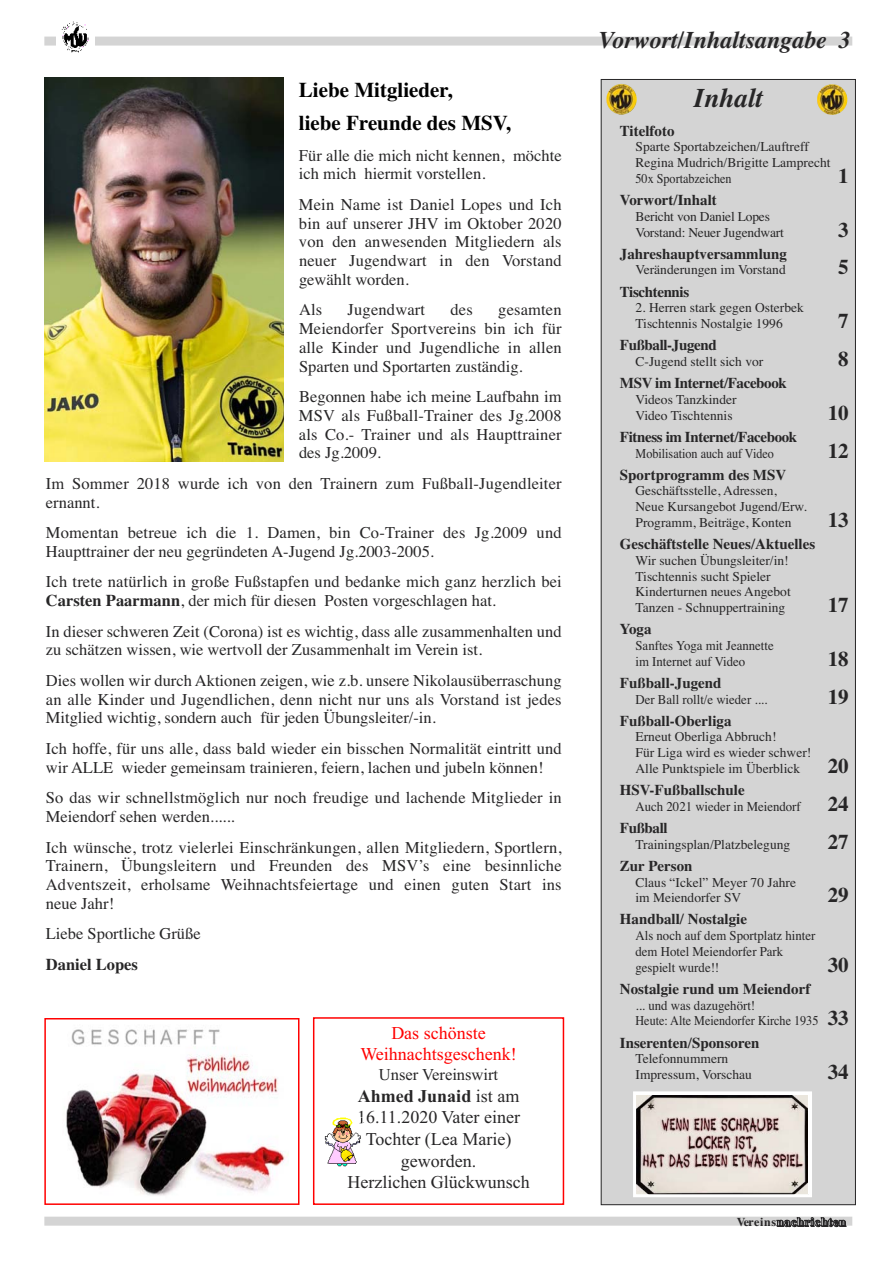
<style>
.page{position:relative;width:893px;height:1263px;background:#fff}
.page>*{position:absolute;margin:0;border:0;box-sizing:border-box;transform-origin:0 0}
.t1{font:italic 700 27px "Times";color:#272627}
.t2{font:italic 700 24px "Times";color:#272627}
.t3{font:700 21px/32.7px "Times";color:#000}
.t4{font:700 21px "Times";color:#272627}
.t5{font:18px/21.6px "Times New Roman";color:#272627;text-align:center}
.t6{font:18px/21.6px "Times New Roman";color:#f00;text-align:center}
.t7{font:16.5px/18.8px "Times";color:#272627}
.t8{font:16.5px "Times New Roman";color:#272627}
.t9{font:700 16.5px "Times";color:#272627}
.t10{font:700 15px "Times";color:#272627}
.t11{font:700 15px "Times";letter-spacing:-.025em;color:#272627}
.t12{font:13.5px/15.8px "Times";color:#272627}
.t13{font:13.5px/15.8px "Times";color:#272627;scale:.95 1}
.t14{font:13.5px "Times";color:#272627;scale:.9 1}
.t15{font:700 12px "Times";letter-spacing:.05em;color:#272627}
.s1{font-weight:700}
.s2{font-weight:700;font-size:21px}
.s3{color:#fff}
</style>
<div class="page">
<div style="left:44px;top:37px;width:808px;height:9px;background:#d4d4d4"></div>
<img style="left:56px;top:21px;width:38px;height:32px">
<div style="left:44px;top:1217px;width:808px;height:9px;background:#d4d4d4"></div>
<svg style="left:776px;top:1217px;width:70px;height:10px"></svg>
<div style="left:601px;top:79px;width:254px;height:1126px;background:#d4d4d4"></div>
<img style="left:817px;top:84px;width:30px;height:31px">
<img style="left:44px;top:78px;width:240px;height:384px">
<img style="left:637px;top:1095px;width:170px;height:98px">
<div style="left:633px;top:1091px;width:179px;height:106px;border:3px solid #fff"></div>
<img style="left:606px;top:84px;width:31px;height:31px">
<img style="left:66px;top:1029px;width:223px;height:167px">
<div style="left:44px;top:1018px;width:255px;height:187px;border:2px solid #f00"></div>
<div style="left:313px;top:1017px;width:251px;height:188px;border:2px solid #f00"></div>
<img style="left:324px;top:1117px;width:38px;height:50px">
<svg style="left:359px;top:1117px;width:3px;height:6px"></svg>
<p class="t3" style="left:299px;top:74px;width:213px">Liebe Mitglieder,<br>liebe Freunde des MSV,</p>
<p class="t7" style="left:299px;top:146px;width:264px">Für alle die mich nicht kennen, möchte ich mich hiermit vorstellen.</p>
<p class="t7" style="left:299px;top:195px;width:264px;text-align:justify">Mein Name ist Daniel Lopes und Ich bin auf unserer JHV im Oktober 2020 von den anwesenden Mitgliedern als neuer Jugendwart in den Vorstand gewählt worden.</p>
<p class="t7" style="left:299px;top:300px;width:25px">Als</p>
<p class="t7" style="left:348px;top:300px;width:79px">Jugendwart</p>
<p class="t7" style="left:451px;top:300px;width:24px">des</p>
<p class="t7" style="left:299px;top:300px;width:264px;text-align:justify;text-indent:199px">gesamten Meiendorfer Sportvereins bin ich für alle Kinder und Jugendliche in allen Sparten und Sportarten zuständig.</p>
<p class="t7" style="left:299px;top:387px;width:264px;text-align:justify">Begonnen habe ich meine Laufbahn im MSV als Fußball-Trainer des Jg.2008 als Co.- Trainer und als Haupttrainer des Jg.2009.</p>
<p class="t7" style="left:46px;top:474px;width:517px">Im Sommer 2018 wurde ich von den Trainern zum Fußball-Jugendleiter ernannt.</p>
<p class="t7" style="left:46px;top:523px;width:517px">Momentan betreue ich die 1. Damen, bin Co-Trainer des Jg.2009 und<br>Haupttrainer der neu gegründeten A-Jugend Jg.2003-2005.</p>
<p class="t7" style="left:46px;top:572px;width:517px">Ich trete natürlich in große Fußstapfen und bedanke mich ganz herzlich bei<br><span class="s1">Carsten Paarmann</span>, der mich für diesen Posten vorgeschlagen hat.</p>
<p class="t7" style="left:46px;top:622px;width:517px">In dieser schweren Zeit (Corona) ist es wichtig, dass alle zusammenhalten und zu schätzen wissen, wie wertvoll der Zusammenhalt im Verein ist.</p>
<p class="t7" style="left:46px;top:671px;width:517px;text-align:justify">Dies wollen wir durch Aktionen zeigen, wie z.b. unsere Nikolausüberraschung an alle Kinder und Jugendlichen, denn nicht nur uns als Vorstand ist jedes Mitglied wichtig, sondern auch für jeden Übungsleiter/-in.</p>
<p class="t7" style="left:46px;top:739px;width:517px">Ich hoffe, für uns alle, dass bald wieder ein bisschen Normalität eintritt und wir ALLE wieder gemeinsam trainieren, feiern, lachen und jubeln können!</p>
<p class="t7" style="left:46px;top:788px;width:517px">So das wir schnellstmöglich nur noch freudige und lachende Mitglieder in<br>Meiendorf sehen werden......</p>
<p class="t7" style="left:46px;top:837px;width:517px;text-align:justify">Ich wünsche, trotz vielerlei Einschränkungen, allen Mitgliedern, Sportlern, Trainern, Übungsleitern und Freunden des MSV’s eine besinnliche Adventszeit, erholsame Weihnachtsfeiertage und einen guten Start ins neue Jahr!</p>
<p class="t7" style="left:46px;top:924px;width:156px">Liebe Sportliche Grüße</p>
<p class="t9" style="left:46px;top:954px;width:94px">Daniel Lopes</p>
<p class="t6" style="left:360px;top:1022px;width:158px">Das schönste<br>Weihnachtsgeschenk!</p>
<p class="t8" style="left:379px;top:1065px;width:121px">Unser Vereinswirt</p>
<p class="t5" style="left:347px;top:1085px;width:184px"><span class="s1">Ahmed Junaid</span> ist am<br>16.11.2020 Vater einer<br>Tochter (Lea Marie) geworden.<br>Herzlichen Glückwunsch</p>
<h2 class="t2" style="left:599px;top:25px;width:254px">Vorwort/Inhaltsangabe 3</h2>
<h1 class="t1" style="left:694px;top:82px;width:71px">Inhalt</h1>
<p class="t10" style="left:620px;top:122px;width:56px">Titelfoto</p>
<p class="t12" style="left:635px;top:139px;width:196px">Sparte Sportabzeichen/Lauftreff<br>Regina Mudrich/Brigitte Lamprecht<br>50x Sportabzeichen</p>
<p class="t4" style="left:838px;top:163px;width:12px">1</p>
<p class="t10" style="left:620px;top:191px;width:98px">Vorwort/Inhalt</p>
<p class="t12" style="left:635px;top:208px;width:150px">Bericht von Daniel Lopes<br>Vorstand: Neuer Jugendwart</p>
<p class="t4" style="left:838px;top:217px;width:12px">3</p>
<p class="t10" style="left:620px;top:245px;width:169px">Jahreshauptversammlung</p>
<p class="t12" style="left:635px;top:262px;width:152px">Veränderungen im Vorstand</p>
<p class="t4" style="left:838px;top:255px;width:12px">5</p>
<p class="t11" style="left:620px;top:283px;width:71px">Tischtennis</p>
<p class="t12" style="left:635px;top:300px;width:170px">2. Herren stark gegen Osterbek<br>Tischtennis Nostalgie 1996</p>
<p class="t4" style="left:838px;top:309px;width:12px">7</p>
<p class="t11" style="left:620px;top:336px;width:98px">Fußball-Jugend</p>
<p class="t12" style="left:635px;top:353px;width:129px">C-Jugend stellt sich vor</p>
<p class="t4" style="left:838px;top:346px;width:12px">8</p>
<p class="t11" style="left:620px;top:374px;width:168px">MSV im Internet/Facebook</p>
<p class="t12" style="left:635px;top:391px;width:103px">Videos Tanzkinder<br>Video Tischtennis</p>
<p class="t4" style="left:828px;top:400px;width:22px">10</p>
<p class="t11" style="left:620px;top:428px;width:179px">Fitness im Internet/Facebook</p>
<p class="t14" style="left:635px;top:445px;width:155px">Mobilisation auch auf Video</p>
<p class="t4" style="left:828px;top:438px;width:22px">12</p>
<p class="t10" style="left:620px;top:466px;width:168px">Sportprogramm des MSV</p>
<p class="t12" style="left:635px;top:483px;width:173px">Geschäftsstelle, Adressen,<br>Neue Kursangebot Jugend/Erw.<br>Programm, Beiträge, Konten</p>
<p class="t4" style="left:828px;top:507px;width:22px">13</p>
<p class="t10" style="left:620px;top:535px;width:197px">Geschäftstelle Neues/Aktuelles</p>
<p class="t12" style="left:635px;top:552px;width:157px">Wir suchen Übungsleiter/in!<br>Tischtennis sucht Spieler<br>Kinderturnen neues Angebot<br>Tanzen - Schnuppertraining</p>
<p class="t4" style="left:828px;top:592px;width:22px">17</p>
<p class="t10" style="left:620px;top:620px;width:33px">Yoga</p>
<p class="t13" style="left:635px;top:637px;width:147px">Sanftes Yoga mit Jeannette im Internet auf Video</p>
<p class="t4" style="left:828px;top:646px;width:22px">18</p>
<p class="t10" style="left:620px;top:674px;width:103px">Fußball-Jugend</p>
<p class="t13" style="left:635px;top:691px;width:140px">Der Ball rollt/e wieder ....</p>
<p class="t4" style="left:828px;top:684px;width:22px">19</p>
<p class="t10" style="left:620px;top:712px;width:113px">Fußball-Oberliga</p>
<p class="t12" style="left:635px;top:729px;width:177px">Erneut Oberliga Abbruch!<br>Für Liga wird es wieder schwer!<br>Alle Punktspiele im Überblick</p>
<p class="t4" style="left:828px;top:753px;width:22px">20</p>
<p class="t10" style="left:620px;top:781px;width:126px">HSV-Fußballschule</p>
<p class="t13" style="left:635px;top:798px;width:175px">Auch 2021 wieder in Meiendorf</p>
<p class="t4" style="left:828px;top:791px;width:22px">24</p>
<p class="t11" style="left:620px;top:819px;width:49px">Fußball</p>
<p class="t12" style="left:635px;top:836px;width:156px">Trainingsplan/Platzbelegung</p>
<p class="t4" style="left:828px;top:829px;width:22px">27</p>
<p class="t10" style="left:620px;top:857px;width:74px">Zur Person</p>
<p class="t12" style="left:635px;top:874px;width:162px">Claus “Ickel” Meyer 70 Jahre im Meiendorfer SV</p>
<p class="t4" style="left:828px;top:883px;width:22px">29</p>
<p class="t10" style="left:620px;top:910px;width:129px">Handball/ Nostalgie</p>
<p class="t13" style="left:635px;top:928px;width:191px">Als noch auf dem Sportplatz hinter dem Hotel Meiendorfer Park gespielt wurde!!</p>
<p class="t4" style="left:828px;top:952px;width:22px">30</p>
<p class="t10" style="left:620px;top:980px;width:192px">Nostalgie rund um Meiendorf</p>
<p class="t13" style="left:635px;top:997px;width:226px">... und was dazugehört!<br>Heute: Alte Meiendorfer Kirche 1935 <span class="s2">33</span></p>
<p class="t10" style="left:620px;top:1033px;width:141px">Inserenten/Sponsoren</p>
<p class="t12" style="left:635px;top:1051px;width:118px">Telefonnummern<br>Impressum, Vorschau</p>
<p class="t4" style="left:828px;top:1059px;width:22px">34</p>
<p class="t15" style="left:737px;top:1215px;width:111px">Vereinsn<span class="s3">ac</span>h<span class="s3">ric</span>h<span class="s3">te</span>n</p>
</div>
